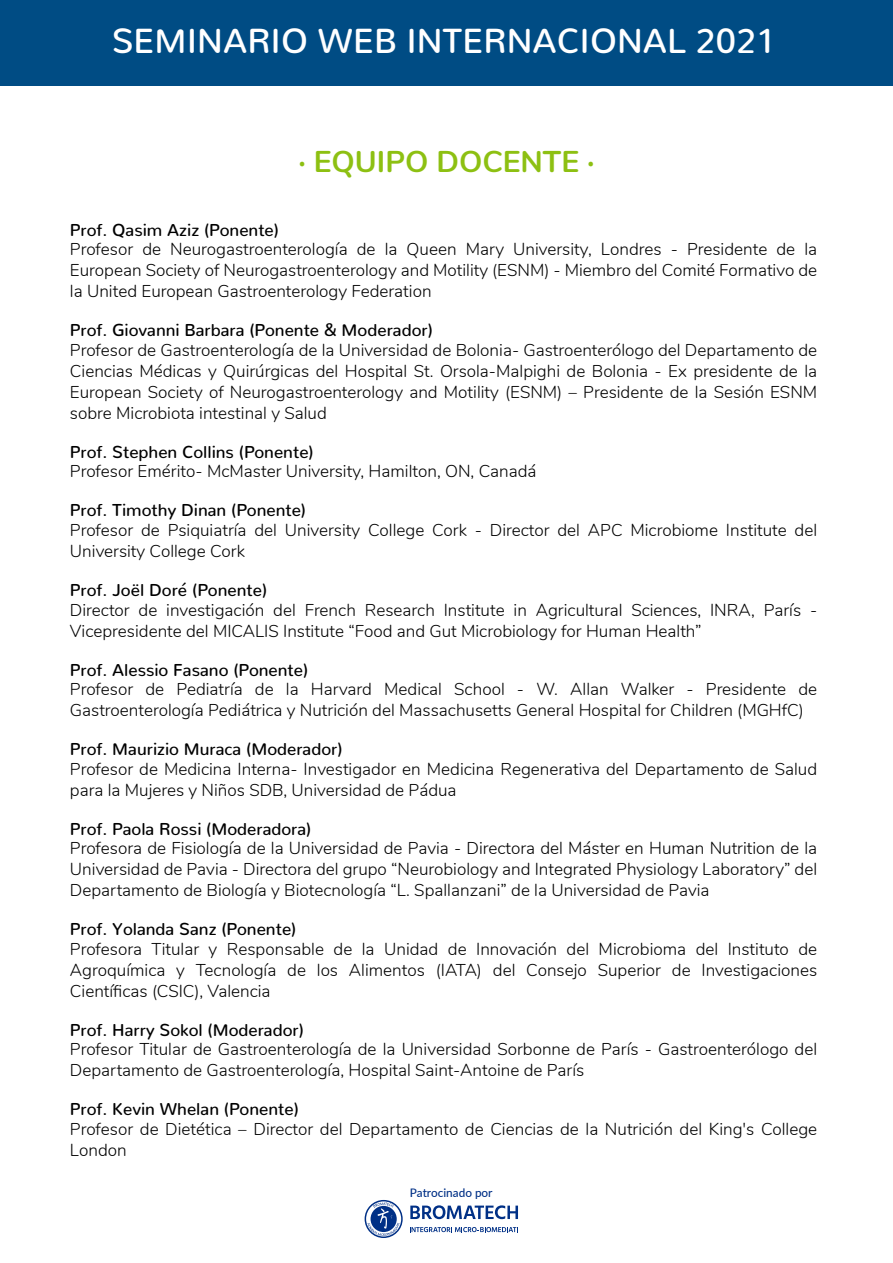
<style>
.page{position:relative;width:893px;height:1263px;background:#fff}
.page>*{position:absolute;margin:0;border:0;box-sizing:border-box;transform-origin:0 0}
.t1{font:500 34.5px "Nunito";color:#fff}
.t2{font:700 30px "Nunito";color:#8dc012}
.t3{font:300 17.1px/21px "Nunito";color:#000}
.t4{font:500 17.1px "Nunito";color:#000}
.t5{font:500 11.7px "Lato";color:#003086}
</style>
<div class="page">
<div style="left:0;top:0;width:893px;height:85px;background:#004c84"></div>
<svg style="left:367px;top:1202px;width:33px;height:34px"></svg>
<div style="left:365px;top:1200px;width:38px;height:38px;border:2px solid #003086;border-radius:50%"></div>
<svg style="left:410px;top:1205px;width:108px;height:14px"></svg>
<svg style="left:410px;top:1227px;width:108px;height:5px"></svg>
<h1 class="t1" style="left:112px;top:11px;width:666px">SEMINARIO WEB INTERNACIONAL 2021</h1>
<h2 class="t2" style="left:298px;top:139px;width:298px">· EQUIPO DOCENTE ·</h2>
<p class="t4" style="left:70px;top:215px;width:211px">Prof. Qasim Aziz (Ponente)</p>
<p class="t3" style="left:70px;top:238px;width:749px;text-align:justify">Profesor de Neurogastroenterología de la Queen Mary University, Londres - Presidente de la European Society of Neurogastroenterology and Motility (ESNM) - Miembro del Comité Formativo de la United European Gastroenterology Federation</p>
<p class="t4" style="left:70px;top:315px;width:364px">Prof. Giovanni Barbara (Ponente &amp; Moderador)</p>
<p class="t3" style="left:70px;top:339px;width:749px;text-align:justify">Profesor de Gastroenterología de la Universidad de Bolonia- Gastroenterólogo del Departamento de Ciencias Médicas y Quirúrgicas del Hospital St. Orsola-Malpighi de Bolonia - Ex presidente de la European Society of Neurogastroenterology and Motility (ESNM) – Presidente de la Sesión ESNM sobre Microbiota intestinal y Salud</p>
<p class="t4" style="left:70px;top:437px;width:245px">Prof. Stephen Collins (Ponente)</p>
<p class="t3" style="left:70px;top:460px;width:468px">Profesor Emérito- McMaster University, Hamilton, ON, Canadá</p>
<p class="t4" style="left:70px;top:495px;width:238px">Prof. Timothy Dinan (Ponente)</p>
<p class="t3" style="left:70px;top:519px;width:749px">Profesor de Psiquiatría del University College Cork - Director del APC Microbiome Institute del<br>University College Cork</p>
<p class="t4" style="left:70px;top:575px;width:199px">Prof. Joël Doré (Ponente)</p>
<p class="t3" style="left:70px;top:598px;width:749px">Director de investigación del French Research Institute in Agricultural Sciences, INRA, París -<br>Vicepresidente del MICALIS Institute “Food and Gut Microbiology for Human Health”</p>
<p class="t4" style="left:70px;top:654px;width:240px">Prof. Alessio Fasano (Ponente)</p>
<p class="t3" style="left:70px;top:678px;width:749px">Profesor de Pediatría de la Harvard Medical School - W. Allan Walker - Presidente de<br>Gastroenterología Pediátrica y Nutrición del Massachusetts General Hospital for Children (MGHfC)</p>
<p class="t4" style="left:70px;top:734px;width:274px">Prof. Maurizio Muraca (Moderador)</p>
<p class="t3" style="left:70px;top:757px;width:749px">Profesor de Medicina Interna- Investigador en Medicina Regenerativa del Departamento de Salud para la Mujeres y Niños SDB, Universidad de Pádua</p>
<p class="t4" style="left:70px;top:813px;width:243px">Prof. Paola Rossi (Moderadora)</p>
<p class="t3" style="left:70px;top:837px;width:749px;text-align:justify">Profesora de Fisiología de la Universidad de Pavia - Directora del Máster en Human Nutrition de la Universidad de Pavia - Directora del grupo “Neurobiology and Integrated Physiology Laboratory” del Departamento de Biología y Biotecnología “L. Spallanzani” de la Universidad de Pavia</p>
<p class="t4" style="left:70px;top:914px;width:228px">Prof. Yolanda Sanz (Ponente)</p>
<p class="t3" style="left:70px;top:937px;width:749px;text-align:justify">Profesora Titular y Responsable de la Unidad de Innovación del Microbioma del Instituto de Agroquímica y Tecnología de los Alimentos (IATA) del Consejo Superior de Investigaciones Científicas (CSIC), Valencia</p>
<p class="t4" style="left:70px;top:1014px;width:235px">Prof. Harry Sokol (Moderador)</p>
<p class="t3" style="left:70px;top:1038px;width:749px">Profesor Titular de Gastroenterología de la Universidad Sorbonne de París - Gastroenterólogo del<br>Departamento de Gastroenterología, Hospital Saint-Antoine de París</p>
<p class="t4" style="left:70px;top:1094px;width:230px">Prof. Kevin Whelan (Ponente)</p>
<p class="t3" style="left:70px;top:1117px;width:749px">Profesor de Dietética – Director del Departamento de Ciencias de la Nutrición del King's College<br>London</p>
<p class="t5" style="left:410px;top:1185px;width:84px">Patrocinado por</p>
</div>
